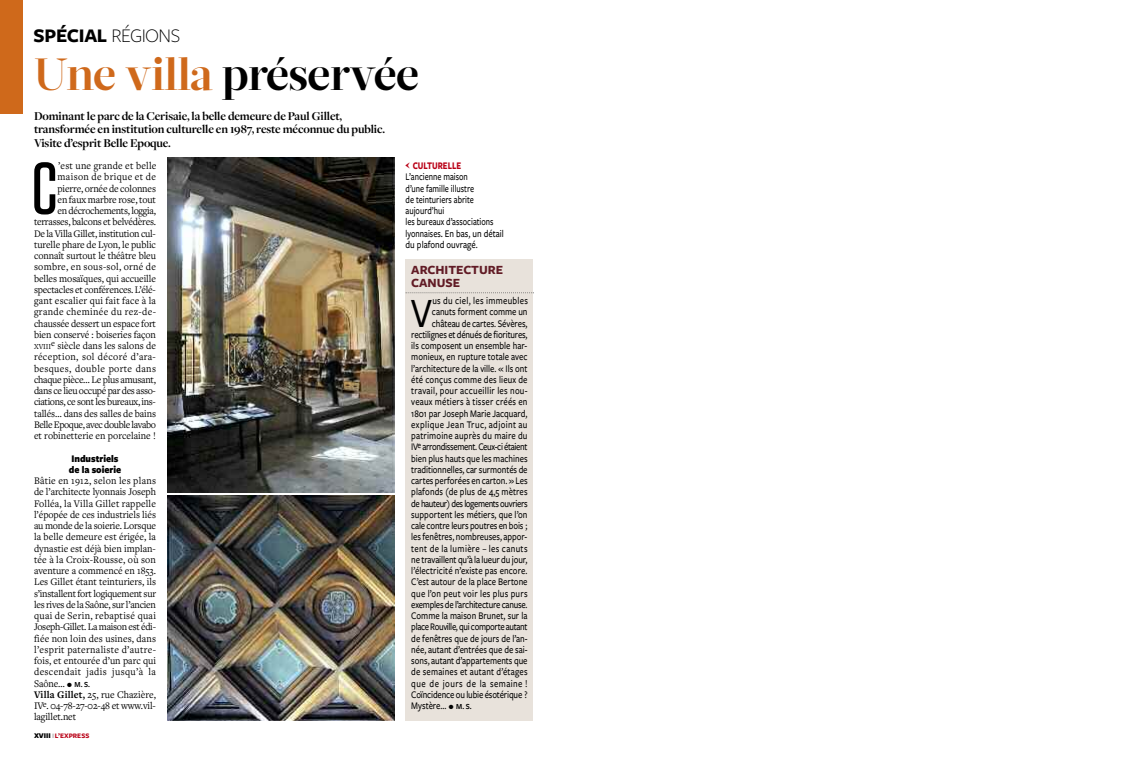
<style>
.page{position:relative;width:1146px;height:757px;background:#fff}
.page>*{position:absolute;margin:0;border:0;box-sizing:border-box;transform-origin:0 0}
.t1{font:500 73.5px "Tungsten";color:#000}
.t2{font:700 45px "Glosa Display";letter-spacing:-.015em;color:#000}
.t3{font:500 43.2px "Freight Sans Pro";color:#000;scale:.85 1}
.t4{font:700 20px "Freight Sans Pro";letter-spacing:-.015em;color:#000}
.t5{font:700 13px/13px "Freight Sans Pro";color:#611b25}
.t6{font:700 12.5px/13.5px "Freight Disp Pro";letter-spacing:-.01em;color:#000}
.t7{font:10.5px/11.3px "Freight Text Pro";letter-spacing:-.01em;color:#000;text-align:right;scale:.95 1}
.t8{font:500 10.5px "Freight Sans Pro";color:#000;scale:.85 1}
.t9{font:500 10.5px/11.2px "Freight Sans Pro";color:#000;scale:.8 1}
.t10{font:500 10.5px "Freight Sans Pro";letter-spacing:-.035em;color:#000;scale:.85 1}
.t11{font:500 10.5px "Freight Sans Pro";letter-spacing:.025em;color:#000;scale:.85 1}
.t12{font:500 10.5px "Freight Sans Pro";letter-spacing:.02em;color:#000;scale:.85 1}
.t13{font:500 10.5px "Freight Sans Pro";letter-spacing:.035em;color:#000;scale:.85 1}
.t14{font:500 10.5px "Freight Sans Pro";letter-spacing:-.02em;color:#000;scale:.85 1}
.t15{font:500 10.5px "Freight Sans Pro";letter-spacing:-.025em;color:#000;scale:.85 1}
.t16{font:500 10.5px "Freight Sans Pro";letter-spacing:-.04em;color:#000;scale:.85 1}
.t17{font:500 10.5px "Freight Sans Pro";letter-spacing:.03em;color:#000;scale:.85 1}
.t18{font:500 10.5px "Freight Sans Pro";letter-spacing:.04em;color:#000;scale:.85 1}
.t19{font:900 10.5px/11.2px "Freight Sans Pro";color:#000;scale:.9 1}
.t20{font:500 10.5px "Freight Sans Pro";letter-spacing:.045em;color:#000;scale:.85 1}
.t21{font:700 7.1px "Freight Sans Pro";color:#b90016}
.s1{font-weight:300}
.s2{color:#cf691b}
.s3{font-size:7.9px}
.s4{font-family:"Freight Sans Pro";font-weight:600;font-size:8px}
.s5{font-weight:700}
.s6{font-family:"Freight Big Pro";font-weight:900;font-size:16px;color:#b90016}
.s7{font-weight:700;color:#b90016}
.s8{font-size:11px}
.s9{font-weight:600;font-size:8px}
.s10{font-weight:900;font-size:7.5px;color:#000}
.s11{font-weight:300;font-size:7px;color:#000}
</style>
<div class="page">
<div style="left:0;top:0;width:23px;height:113px;background:#cf691b"></div>
<div style="left:405px;top:259px;width:128px;height:461px;background:#e8e2db"></div>
<svg style="left:405px;top:292px;width:128px;height:1px"></svg>
<img style="left:167px;top:158px;width:227px;height:334px">
<img style="left:167px;top:495px;width:227px;height:225px">
<h3 class="t4" style="left:34px;top:23px;width:148px">SPÉCIAL <span class="s1">RÉGIONS</span></h3>
<h2 class="t2" style="left:34px;top:59px;width:386px"><span class="s2">Une villa</span> préservée</h2>
<p class="t6" style="left:34px;top:108px;width:352px">Dominant le parc de la Cerisaie, la belle demeure de Paul Gillet, transformée en institution culturelle en 1987, reste méconnue du public.<br>Visite d’esprit Belle Epoque.</p>
<h1 class="t1" style="left:32px;top:146px;width:28px">C</h1>
<p class="t7" style="left:34px;top:160px;width:130px">’est une grande et belle maison de brique et de pierre, ornée de colonnes<br>en faux marbre rose, tout<br>en décrochements, loggia, terrasses, balcons et belvédères.<br>De la Villa Gillet, institution cul&shy;turelle phare de Lyon, le public connaît surtout le théâtre bleu sombre, en sous-sol, orné de belles mosaïques, qui accueille spectacles et conférences. L’élé&shy;gant escalier qui fait face à la grande cheminée du rez-de&shy;chaussée dessert un espace fort bien conservé : boiseries façon <span class="s3">xVIII</span><sup>e</sup> siècle dans les salons de réception, sol décoré d’ara&shy;besques, double porte dans chaque pièce… Le plus amusant, dans ce lieu occupé par des asso&shy;ciations, ce sont les bureaux, ins&shy;tallés… dans des salles de bains<br>Belle Epoque, avec double lavabo et robinetterie en porcelaine !</p>
<p class="t19" style="left:69px;top:452px;width:60px">Industriels de la soierie</p>
<p class="t7" style="left:34px;top:475px;width:130px;text-align:left">Bâtie en 1912, selon les plans de l’architecte lyonnais Joseph<br>Folléa, la Villa Gillet rappelle l’épopée de ces industriels liés au monde de la soierie. Lorsque la belle demeure est érigée, la dynastie est déjà bien implan&shy;tée à la Croix-Rousse, où son aventure a commencé en 1853.<br>Les Gillet étant teinturiers, ils s’installent fort logiquement sur les rives de la Saône, sur l’ancien quai de Serin, rebaptisé quai<br>Joseph-Gillet. La maison est édi&shy;fiée non loin des usines, dans l’esprit paternaliste d’autre&shy;fois, et entourée d’un parc qui descendait jadis jusqu’à la<br>Saône… ● <span class="s4">M. S.<br></span><span class="s5">Villa Gillet,</span> 25, rue Chazière,<br>IV<sup>e</sup>. 04-78-27-02-48 et www.vil&shy;lagillet.net</p>
<p class="t9" style="left:405px;top:160px;width:124px"><span class="s6">‹</span> <span class="s7">CULTURELLE<br></span>L’ancienne maison<br>d’une famille illustre<br>de teinturiers abrite aujourd’hui<br>les bureaux d’associations lyonnaises<span class="s8">.</span> En bas, un détail du plafond ouvragé.</p>
<p class="t5" style="left:411px;top:263px;width:93px">ARCHITECTURE<br>CANUSE</p>
<h3 class="t3" style="left:411px;top:286px;width:26px">V</h3>
<p class="t13" style="left:432px;top:294px;width:114px">us du ciel, les immeubles</p>
<p class="t8" style="left:432px;top:306px;width:114px">canuts forment comme un</p>
<p class="t8" style="left:432px;top:317px;width:114px">château de cartes. Sévères,</p>
<p class="t14" style="left:411px;top:328px;width:138px">rectilignes et dénués de fioritures,</p>
<p class="t8" style="left:411px;top:339px;width:138px">ils composent un ensemble har-</p>
<p class="t8" style="left:411px;top:351px;width:138px">monieux, en rupture totale avec</p>
<p class="t8" style="left:411px;top:362px;width:138px">l’architecture de la ville. « Ils ont</p>
<p class="t8" style="left:411px;top:373px;width:138px">été conçus comme des lieux de</p>
<p class="t17" style="left:411px;top:384px;width:138px">travail, pour accueillir les nou-</p>
<p class="t11" style="left:411px;top:396px;width:138px">veaux métiers à tisser créés en</p>
<p class="t8" style="left:411px;top:407px;width:138px">1801 par Joseph Marie Jacquard,</p>
<p class="t18" style="left:411px;top:418px;width:138px">explique Jean Truc, adjoint au</p>
<p class="t12" style="left:411px;top:429px;width:138px">patrimoine auprès du maire du</p>
<p class="t10" style="left:411px;top:441px;width:138px">IV<sup>e</sup> arrondissement. Ceux-ci étaient</p>
<p class="t8" style="left:411px;top:452px;width:138px">bien plus hauts que les machines</p>
<p class="t8" style="left:411px;top:463px;width:138px">traditionnelles, car surmontés de</p>
<p class="t8" style="left:411px;top:474px;width:138px">cartes perforées en carton. » Les</p>
<p class="t8" style="left:411px;top:486px;width:138px">plafonds (de plus de 4,5 mètres</p>
<p class="t16" style="left:411px;top:497px;width:138px">de hauteur) des logements ouvriers</p>
<p class="t8" style="left:411px;top:508px;width:138px">supportent les métiers, que l’on</p>
<p class="t8" style="left:411px;top:519px;width:138px">cale contre leurs poutres en bois ;</p>
<p class="t8" style="left:411px;top:531px;width:138px">les fenêtres, nombreuses, appor-</p>
<p class="t13" style="left:411px;top:542px;width:138px">tent de la lumière – les canuts</p>
<p class="t8" style="left:411px;top:553px;width:138px">ne travaillent qu’à la lueur du jour,</p>
<p class="t8" style="left:411px;top:564px;width:138px">l’électricité n’existe pas encore.</p>
<p class="t8" style="left:411px;top:576px;width:138px">C’est autour de la place Bertone</p>
<p class="t11" style="left:411px;top:587px;width:138px">que l’on peut voir les plus purs</p>
<p class="t15" style="left:411px;top:598px;width:138px">exemples de l’architecture canuse.</p>
<p class="t8" style="left:411px;top:609px;width:138px">Comme la maison Brunet, sur la</p>
<p class="t10" style="left:411px;top:621px;width:138px">place Rouville, qui comporte autant</p>
<p class="t8" style="left:411px;top:632px;width:138px">de fenêtres que de jours de l’an-</p>
<p class="t8" style="left:411px;top:643px;width:138px">née, autant d’entrées que de sai-</p>
<p class="t8" style="left:411px;top:654px;width:138px">sons, autant d’appartements que</p>
<p class="t12" style="left:411px;top:666px;width:138px">de semaines et autant d’étages</p>
<p class="t20" style="left:411px;top:677px;width:138px">que de jours de la semaine !</p>
<p class="t8" style="left:411px;top:688px;width:138px">Coïncidence ou lubie ésotérique ?</p>
<p class="t8" style="left:411px;top:699px;width:73px">Mystère… ● <span class="s9">M. S.</span></p>
<p class="t21" style="left:34px;top:731px;width:57px"><span class="s10">XVIII</span> <span class="s11">I</span> L’EXPRESS</p>
</div>
